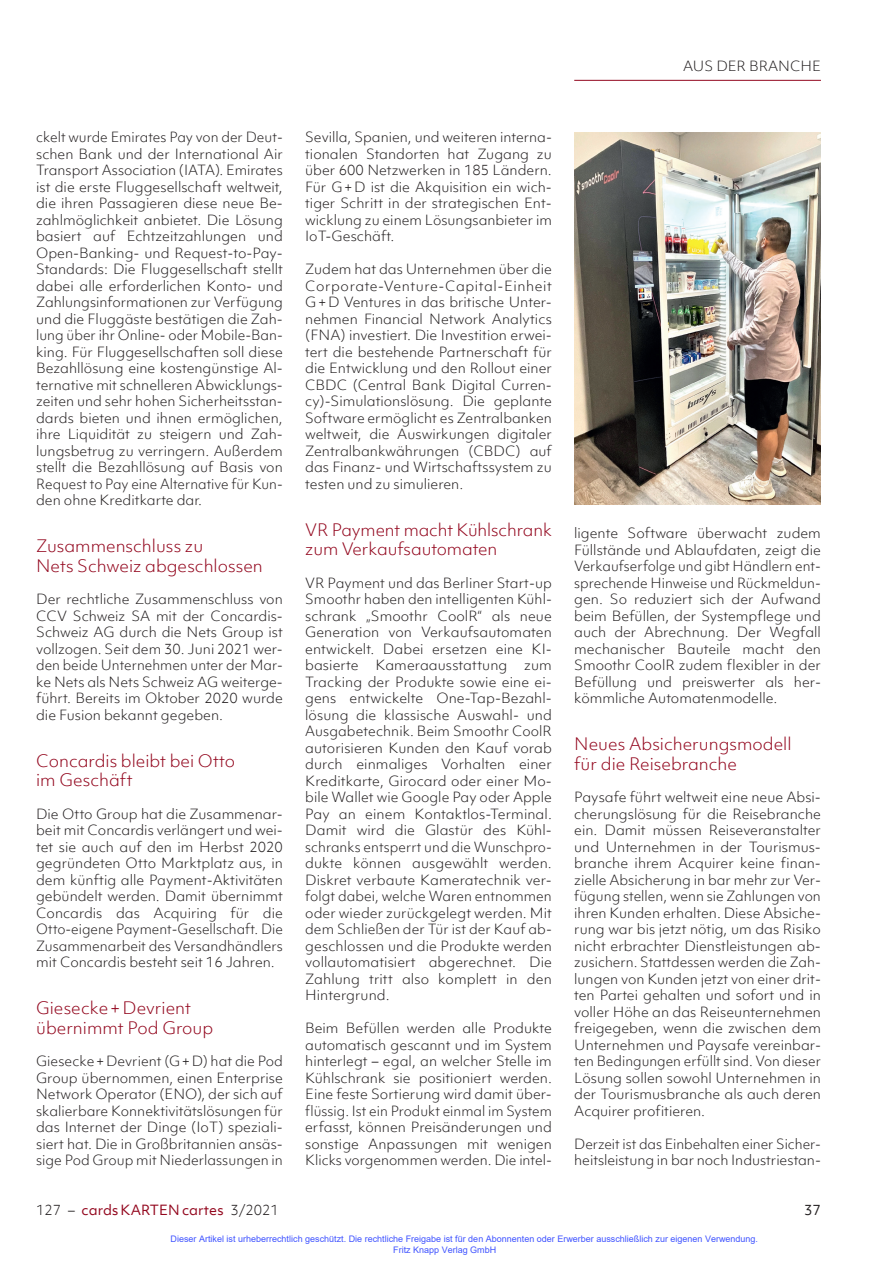
<style>
.page{position:relative;width:872px;height:1263px;background:#fff}
.page>*{position:absolute;margin:0;border:0;box-sizing:border-box;transform-origin:0 0}
.t1{font:300 16.5px/19.5px "Objektiv Mk 1";color:#93071e}
.t2{font:300 13.5px/16.5px "Objektiv Mk 1";color:#231f20;text-align:justify}
.t3{font:13.5px "Objektiv Mk 1";color:#93071e}
.t4{font:13.5px "Objektiv Mk 1";color:#231f20}
.t5{font:9px/10.8px "Arial";color:#4054ff}
.s1{font-weight:300;color:#231f20}
</style>
<div class="page">
<hr style="left:574px;top:80px;width:247px;height:1px;background:#93071e">
<img style="left:574px;top:133px;width:247px;height:372px">
<p class="t2" style="left:683px;top:58px;width:139px">AUS DER BRANCHE</p>
<p class="t2" style="left:36px;top:129px;width:248px">ckelt wurde Emirates Pay von der Deut&shy;schen Bank und der International Air Transport Association (IATA). Emirates ist die erste Fluggesellschaft weltweit, die ihren Passagieren diese neue Be&shy;zahlmöglichkeit anbietet. Die Lösung basiert auf Echtzeitzahlungen und Open-Banking- und Request-to-Pay-Standards: Die Fluggesellschaft stellt dabei alle erforderlichen Konto- und Zahlungsinformationen zur Verfügung und die Fluggäste bestätigen die Zah&shy;lung über ihr Online- oder Mobile-Ban&shy;king. Für Fluggesellschaften soll diese Bezahllösung eine kostengünstige Al&shy;ternative mit schnelleren Abwicklungs&shy;zeiten und sehr hohen Sicherheitsstan&shy;dards bieten und ihnen ermöglichen, ihre Liquidität zu steigern und Zah&shy;lungsbetrug zu verringern. Außerdem stellt die Bezahllösung auf Basis von Request to Pay eine Alternative für Kun&shy;den ohne Kreditkarte dar.</p>
<p class="t1" style="left:36px;top:536px;width:228px">Zusammenschluss zu<br>Nets Schweiz abgeschlossen</p>
<p class="t2" style="left:36px;top:591px;width:248px">Der rechtliche Zusammenschluss von CCV Schweiz SA mit der Concardis-Schweiz AG durch die Nets Group ist vollzogen. Seit dem 30. Juni 2021 wer&shy;den beide Unternehmen unter der Mar&shy;ke Nets als Nets Schweiz AG weiterge&shy;führt. Bereits im Oktober 2020 wurde die Fusion bekannt gegeben.</p>
<p class="t1" style="left:36px;top:751px;width:201px">Concardis bleibt bei Otto im Geschäft</p>
<p class="t2" style="left:36px;top:805px;width:248px">Die Otto Group hat die Zusammenar&shy;beit mit Concardis verlängert und wei&shy;tet sie auch auf den im Herbst 2020 gegründeten Otto Marktplatz aus, in dem künftig alle Payment-Aktivitäten gebündelt werden. Damit übernimmt Concardis das Acquiring für die Otto-eigene Payment-Gesellschaft. Die Zusammenarbeit des Versandhändlers mit Concardis besteht seit 16 Jahren.</p>
<p class="t1" style="left:36px;top:998px;width:179px">Giesecke+Devrient übernimmt Pod Group</p>
<p class="t2" style="left:36px;top:1053px;width:248px">Giesecke+Devrient (G+D) hat die Pod Group übernommen, einen Enterprise Network Operator (ENO), der sich auf skalierbare Konnektivitätslösungen für das Internet der Dinge (IoT) speziali&shy;siert hat. Die in Großbritannien ansäs&shy;sige Pod Group mit Niederlassungen in</p>
<p class="t2" style="left:305px;top:129px;width:248px;text-align:left">Sevilla, Spanien, und weiteren interna&shy;tionalen Standorten hat Zugang zu über 600 Netzwerken in 185 Ländern.<br>Für G+D ist die Akquisition ein wich&shy;tiger Schritt in der strategischen Ent&shy;wicklung zu einem Lösungsanbieter im IoT-Geschäft.</p>
<p class="t2" style="left:305px;top:261px;width:248px">Zudem hat das Unternehmen über die Corporate-Venture-Capital-Einheit G+D Ventures in das britische Unter&shy;nehmen Financial Network Analytics (FNA) investiert. Die Investition erwei&shy;tert die bestehende Partnerschaft für die Entwicklung und den Rollout einer CBDC (Central Bank Digital Curren&shy;cy)-Simulationslösung. Die geplante Software ermöglicht es Zentralbanken weltweit, die Auswirkungen digitaler Zentralbankwährungen (CBDC) auf das Finanz- und Wirtschaftssystem zu testen und zu simulieren.</p>
<p class="t1" style="left:305px;top:520px;width:248px">VR Payment macht Kühlschrank zum Verkaufsautomaten</p>
<p class="t2" style="left:305px;top:574px;width:248px;text-align:left">VR Payment und das Berliner Start-up Smoothr haben den intelligenten Kühl&shy;schrank „Smoothr CoolR“ als neue Generation von Verkaufsautomaten entwickelt. Dabei ersetzen eine KI&shy;basierte Kameraausstattung zum Tracking der Produkte sowie eine ei&shy;gens entwickelte One-Tap-Bezahl&shy;lösung die klassische Auswahl- und Ausgabetechnik. Beim Smoothr CoolR autorisieren Kunden den Kauf vorab durch einmaliges Vorhalten einer Kreditkarte, Girocard oder einer Mo&shy;bile Wallet wie Google Pay oder Apple Pay an einem Kontaktlos-Terminal.<br>Damit wird die Glastür des Kühl&shy;schranks entsperrt und die Wunschpro&shy;dukte können ausgewählt werden.<br>Diskret verbaute Kameratechnik ver&shy;folgt dabei, welche Waren entnommen oder wieder zurückgelegt werden. Mit dem Schließen der Tür ist der Kauf ab&shy;geschlossen und die Produkte werden vollautomatisiert abgerechnet. Die Zahlung tritt also komplett in den Hintergrund.</p>
<p class="t2" style="left:305px;top:1020px;width:248px">Beim Befüllen werden alle Produkte automatisch gescannt und im System hinterlegt – egal, an welcher Stelle im Kühlschrank sie positioniert werden.<br>Eine feste Sortierung wird damit über&shy;flüssig. Ist ein Produkt einmal im System erfasst, können Preisänderungen und sonstige Anpassungen mit wenigen Klicks vorgenommen werden. Die intel-</p>
<p class="t2" style="left:574px;top:525px;width:248px">ligente Software überwacht zudem Füllstände und Ablaufdaten, zeigt die Verkaufserfolge und gibt Händlern ent&shy;sprechende Hinweise und Rückmeldun&shy;gen. So reduziert sich der Aufwand beim Befüllen, der Systempflege und auch der Abrechnung. Der Wegfall mechanischer Bauteile macht den Smoothr CoolR zudem flexibler in der Befüllung und preiswerter als her&shy;kömmliche Automatenmodelle.</p>
<p class="t1" style="left:574px;top:734px;width:219px">Neues Absicherungsmodell für die Reisebranche</p>
<p class="t2" style="left:574px;top:789px;width:248px">Paysafe führt weltweit eine neue Absi&shy;cherungslösung für die Reisebranche ein. Damit müssen Reiseveranstalter und Unternehmen in der Tourismus&shy;branche ihrem Acquirer keine finan&shy;zielle Absicherung in bar mehr zur Ver&shy;fügung stellen, wenn sie Zahlungen von ihren Kunden erhalten. Diese Absiche&shy;rung war bis jetzt nötig, um das Risiko nicht erbrachter Dienstleistungen ab&shy;zusichern. Stattdessen werden die Zah&shy;lungen von Kunden jetzt von einer drit&shy;ten Partei gehalten und sofort und in voller Höhe an das Reiseunternehmen freigegeben, wenn die zwischen dem Unternehmen und Paysafe vereinbar&shy;ten Bedingungen erfüllt sind. Von dieser Lösung sollen sowohl Unternehmen in der Tourismusbranche als auch deren Acquirer profitieren.</p>
<p class="t2" style="left:574px;top:1135px;width:248px">Derzeit ist das Einbehalten einer Sicher&shy;heitsleistung in bar noch Industriestan-</p>
<p class="t3" style="left:36px;top:1200px;width:244px"><span class="s1">127 –</span> cards KARTEN cartes <span class="s1">3/2021</span></p>
<p class="t4" style="left:804px;top:1200px;width:18px">37</p>
<p class="t5" style="left:393px;top:1233px;width:366px;text-indent:-223px">Dieser Artikel ist urheberrechtlich geschützt. Die rechtliche Freigabe ist für den Abonnenten oder Erwerber ausschließlich zur eigenen Verwendung.<br>Fritz Knapp Verlag GmbH</p>
</div>
